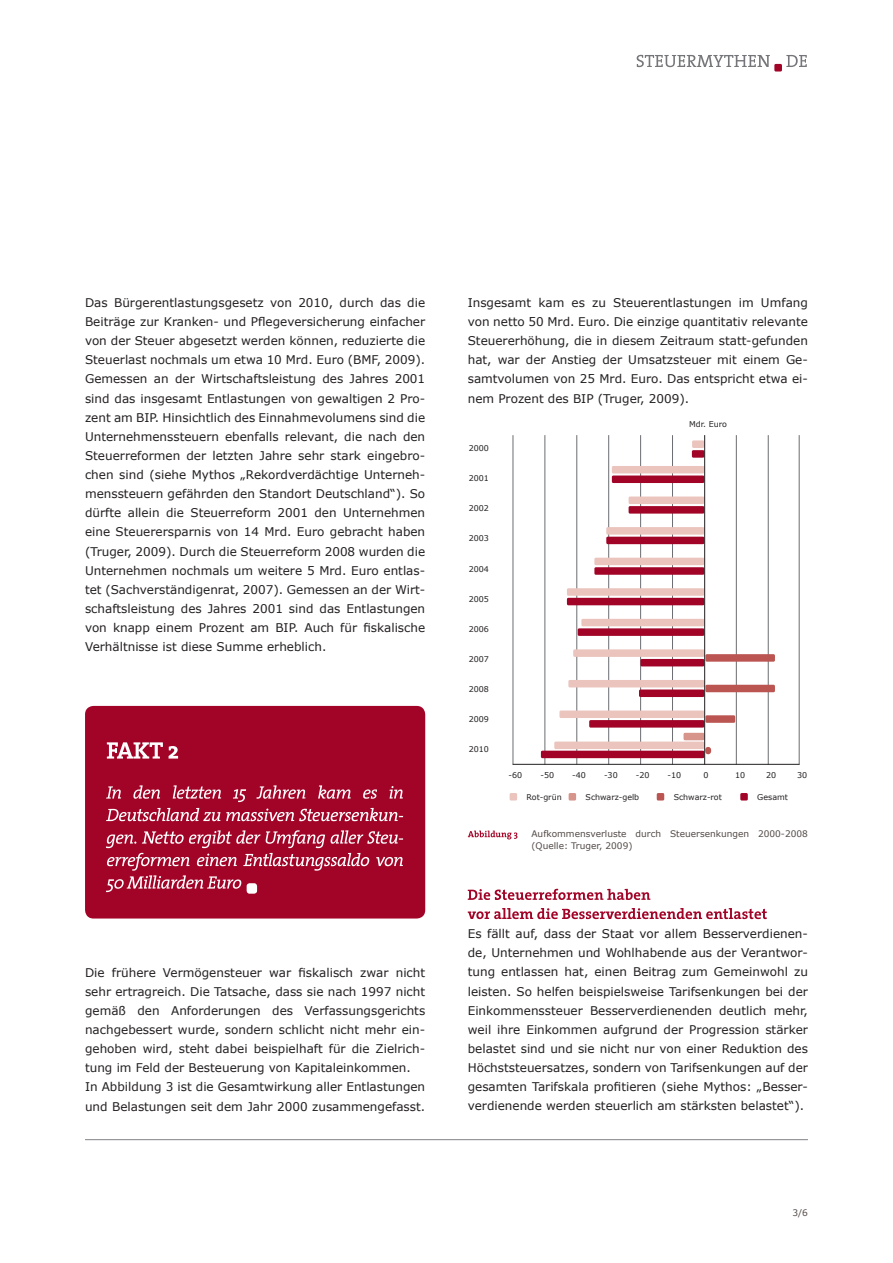
<style>
.page{position:relative;width:893px;height:1263px;background:#fff}
.page>*{position:absolute;margin:0;border:0;box-sizing:border-box;transform-origin:0 0}
.t1{font:12px/19.2px "Verdana";color:#231f20;text-align:justify}
.t2{font:9px/12px "Verdana";color:#524a47}
.t3{font:7.95px "Verdana";color:#231f20}
</style>
<div class="page">
<div style="left:774px;top:64px;width:8px;height:8px;background:#a10427;border-radius:2px"></div>
<svg style="left:637px;top:55px;width:170px;height:12px"></svg>
<hr style="left:85px;top:1139px;width:723px;height:1px;background:#808285">
<svg style="left:468px;top:830px;width:49px;height:9px"></svg>
<svg style="left:468px;top:889px;width:182px;height:11px"></svg>
<svg style="left:468px;top:908px;width:299px;height:11px"></svg>
<hr style="left:545px;top:435px;width:1px;height:330px;background:#6c6d70">
<hr style="left:576px;top:435px;width:1px;height:330px;background:#6c6d70">
<hr style="left:608px;top:435px;width:1px;height:330px;background:#6c6d70">
<hr style="left:640px;top:435px;width:1px;height:330px;background:#6c6d70">
<hr style="left:672px;top:435px;width:1px;height:330px;background:#6c6d70">
<hr style="left:768px;top:435px;width:1px;height:330px;background:#6c6d70">
<hr style="left:799px;top:435px;width:1px;height:330px;background:#6c6d70">
<hr style="left:736px;top:435px;width:1px;height:330px;background:#6c6d70">
<div style="left:612px;top:466px;width:92px;height:7px;background:#eac4bd;border-radius:2px"></div>
<div style="left:612px;top:475px;width:92px;height:8px;background:#a10427;border-radius:2px"></div>
<div style="left:629px;top:496px;width:75px;height:8px;background:#eac4bd;border-radius:2px"></div>
<div style="left:629px;top:506px;width:75px;height:8px;background:#a10427;border-radius:2px"></div>
<div style="left:606px;top:527px;width:98px;height:8px;background:#eac4bd;border-radius:2px"></div>
<div style="left:606px;top:537px;width:98px;height:7px;background:#a10427;border-radius:2px"></div>
<div style="left:594px;top:558px;width:110px;height:7px;background:#eac4bd;border-radius:2px"></div>
<div style="left:594px;top:567px;width:110px;height:8px;background:#a10427;border-radius:2px"></div>
<div style="left:567px;top:588px;width:137px;height:8px;background:#eac4bd;border-radius:2px"></div>
<div style="left:567px;top:598px;width:137px;height:7px;background:#a10427;border-radius:2px"></div>
<div style="left:581px;top:619px;width:123px;height:7px;background:#eac4bd;border-radius:2px"></div>
<div style="left:578px;top:628px;width:126px;height:8px;background:#a10427;border-radius:2px"></div>
<div style="left:573px;top:649px;width:131px;height:8px;background:#eac4bd;border-radius:2px"></div>
<div style="left:640px;top:659px;width:64px;height:7px;background:#a10427;border-radius:2px"></div>
<div style="left:568px;top:680px;width:136px;height:7px;background:#eac4bd;border-radius:2px"></div>
<div style="left:639px;top:689px;width:65px;height:8px;background:#a10427;border-radius:2px"></div>
<div style="left:559px;top:710px;width:145px;height:8px;background:#eac4bd;border-radius:2px"></div>
<div style="left:589px;top:720px;width:115px;height:8px;background:#a10427;border-radius:2px"></div>
<div style="left:705px;top:715px;width:30px;height:8px;background:#bb5551;border-radius:2px"></div>
<div style="left:705px;top:685px;width:70px;height:7px;background:#bb5551;border-radius:2px"></div>
<div style="left:705px;top:654px;width:70px;height:8px;background:#bb5551;border-radius:2px"></div>
<div style="left:683px;top:733px;width:21px;height:7px;background:#d6948b;border-radius:2px"></div>
<div style="left:554px;top:741px;width:150px;height:8px;background:#eac4bd;border-radius:2px"></div>
<div style="left:541px;top:751px;width:163px;height:7px;background:#a10427;border-radius:2px"></div>
<div style="left:692px;top:440px;width:12px;height:8px;background:#eac4bd;border-radius:2px"></div>
<div style="left:692px;top:450px;width:12px;height:8px;background:#a10427;border-radius:2px"></div>
<hr style="left:513px;top:435px;width:1px;height:330px;background:#6c6d70">
<hr style="left:513px;top:764px;width:286px;height:1px;background:#231f20">
<hr style="left:704px;top:435px;width:1px;height:330px;background:#231f20">
<div style="left:510px;top:793px;width:7px;height:7px;background:#eac4bd;border-radius:2px"></div>
<div style="left:569px;top:793px;width:7px;height:7px;background:#d6948b;border-radius:2px"></div>
<div style="left:657px;top:793px;width:7px;height:7px;background:#bb5551;border-radius:2px"></div>
<div style="left:740px;top:793px;width:8px;height:7px;background:#a10427;border-radius:2px"></div>
<div style="left:85px;top:706px;width:340px;height:212px;background:#a10427;border-radius:9px"></div>
<svg style="left:106px;top:830px;width:297px;height:62px"></svg>
<svg style="left:106px;top:808px;width:297px;height:13px"></svg>
<svg style="left:106px;top:785px;width:297px;height:17px"></svg>
<svg style="left:107px;top:742px;width:71px;height:16px"></svg>
<div style="left:247px;top:883px;width:10px;height:11px;background:#fff;border-radius:3px"></div>
<p class="t1" style="left:85px;top:293px;width:342px">Das Bürgerentlastungsgesetz von 2010, durch das die Beiträge zur Kranken- und Pflegeversicherung einfacher von der Steuer abgesetzt werden können, reduzierte die Steuerlast nochmals um etwa 10 Mrd. Euro (BMF, 2009).<br>Gemessen an der Wirtschaftsleistung des Jahres 2001 sind das insgesamt Entlastungen von gewaltigen 2 Pro&shy;zent am BIP. Hinsichtlich des Einnahmevolumens sind die Unternehmenssteuern ebenfalls relevant, die nach den Steuerreformen der letzten Jahre sehr stark eingebro&shy;chen sind (siehe Mythos „Rekordverdächtige Unterneh&shy;menssteuern gefährden den Standort Deutschland“). So dürfte allein die Steuerreform 2001 den Unternehmen eine Steuerersparnis von 14 Mrd. Euro gebracht haben (Truger, 2009). Durch die Steuerreform 2008 wurden die Unternehmen nochmals um weitere 5 Mrd. Euro entlas&shy;tet (Sachverständigenrat, 2007). Gemessen an der Wirt&shy;schaftsleistung des Jahres 2001 sind das Entlastungen von knapp einem Prozent am BIP. Auch für fiskalische Verhältnisse ist diese Summe erheblich.</p>
<p class="t1" style="left:85px;top:963px;width:342px">Die frühere Vermögensteuer war fiskalisch zwar nicht sehr ertragreich. Die Tatsache, dass sie nach 1997 nicht gemäß den Anforderungen des Verfassungsgerichts nachgebessert wurde, sondern schlicht nicht mehr ein&shy;gehoben wird, steht dabei beispielhaft für die Zielrich&shy;tung im Feld der Besteuerung von Kapitaleinkommen.</p>
<p class="t1" style="left:85px;top:1078px;width:342px">In Abbildung 3 ist die Gesamtwirkung aller Entlastungen und Belastungen seit dem Jahr 2000 zusammengefasst.</p>
<p class="t1" style="left:468px;top:293px;width:342px">Insgesamt kam es zu Steuerentlastungen im Umfang von netto 50 Mrd. Euro. Die einzige quantitativ relevante Steuererhöhung, die in diesem Zeitraum statt-gefunden hat, war der Anstieg der Umsatzsteuer mit einem Ge&shy;samtvolumen von 25 Mrd. Euro. Das entspricht etwa ei&shy;nem Prozent des BIP (Truger, 2009).</p>
<p class="t3" style="left:469px;top:443px;width:22px">2000</p>
<p class="t3" style="left:469px;top:473px;width:22px">2001</p>
<p class="t3" style="left:469px;top:503px;width:22px">2002</p>
<p class="t3" style="left:469px;top:533px;width:22px">2003</p>
<p class="t3" style="left:469px;top:563px;width:22px">2004</p>
<p class="t3" style="left:469px;top:594px;width:22px">2005</p>
<p class="t3" style="left:469px;top:624px;width:22px">2006</p>
<p class="t3" style="left:469px;top:654px;width:22px">2007</p>
<p class="t3" style="left:469px;top:684px;width:22px">2008</p>
<p class="t3" style="left:469px;top:714px;width:22px">2009</p>
<p class="t3" style="left:469px;top:744px;width:22px">2010</p>
<p class="t3" style="left:689px;top:419px;width:39px">Mdr. Euro</p>
<p class="t3" style="left:509px;top:770px;width:15px">-60</p>
<p class="t3" style="left:540px;top:770px;width:15px">-50</p>
<p class="t3" style="left:572px;top:770px;width:15px">-40</p>
<p class="t3" style="left:797px;top:770px;width:12px">30</p>
<p class="t3" style="left:604px;top:770px;width:15px">-30</p>
<p class="t3" style="left:636px;top:770px;width:15px">-20</p>
<p class="t3" style="left:704px;top:770px;width:7px">0</p>
<p class="t3" style="left:735px;top:770px;width:12px">10</p>
<p class="t3" style="left:766px;top:770px;width:12px">20</p>
<p class="t3" style="left:668px;top:770px;width:15px">-10</p>
<p class="t3" style="left:527px;top:792px;width:37px">Rot-grün</p>
<p class="t3" style="left:586px;top:792px;width:55px">Schwarz-gelb</p>
<p class="t3" style="left:674px;top:792px;width:50px">Schwarz-rot</p>
<p class="t3" style="left:757px;top:792px;width:32px">Gesamt</p>
<p class="t2" style="left:531px;top:828px;width:278px">Aufkommensverluste durch Steuersenkungen 2000-2008 (Quelle: Truger, 2009)</p>
<p class="t1" style="left:468px;top:924px;width:342px">Es fällt auf, dass der Staat vor allem Besserverdienen&shy;de, Unternehmen und Wohlhabende aus der Verantwor&shy;tung entlassen hat, einen Beitrag zum Gemeinwohl zu leisten. So helfen beispielsweise Tarifsenkungen bei der Einkommenssteuer Besserverdienenden deutlich mehr, weil ihre Einkommen aufgrund der Progression stärker belastet sind und sie nicht nur von einer Reduktion des Höchststeuersatzes, sondern von Tarifsenkungen auf der gesamten Tarifskala profitieren (siehe Mythos: „Besser&shy;verdienende werden steuerlich am stärksten belastet“).</p>
<p class="t2" style="left:792px;top:1207px;width:17px">3/6</p>
</div>
